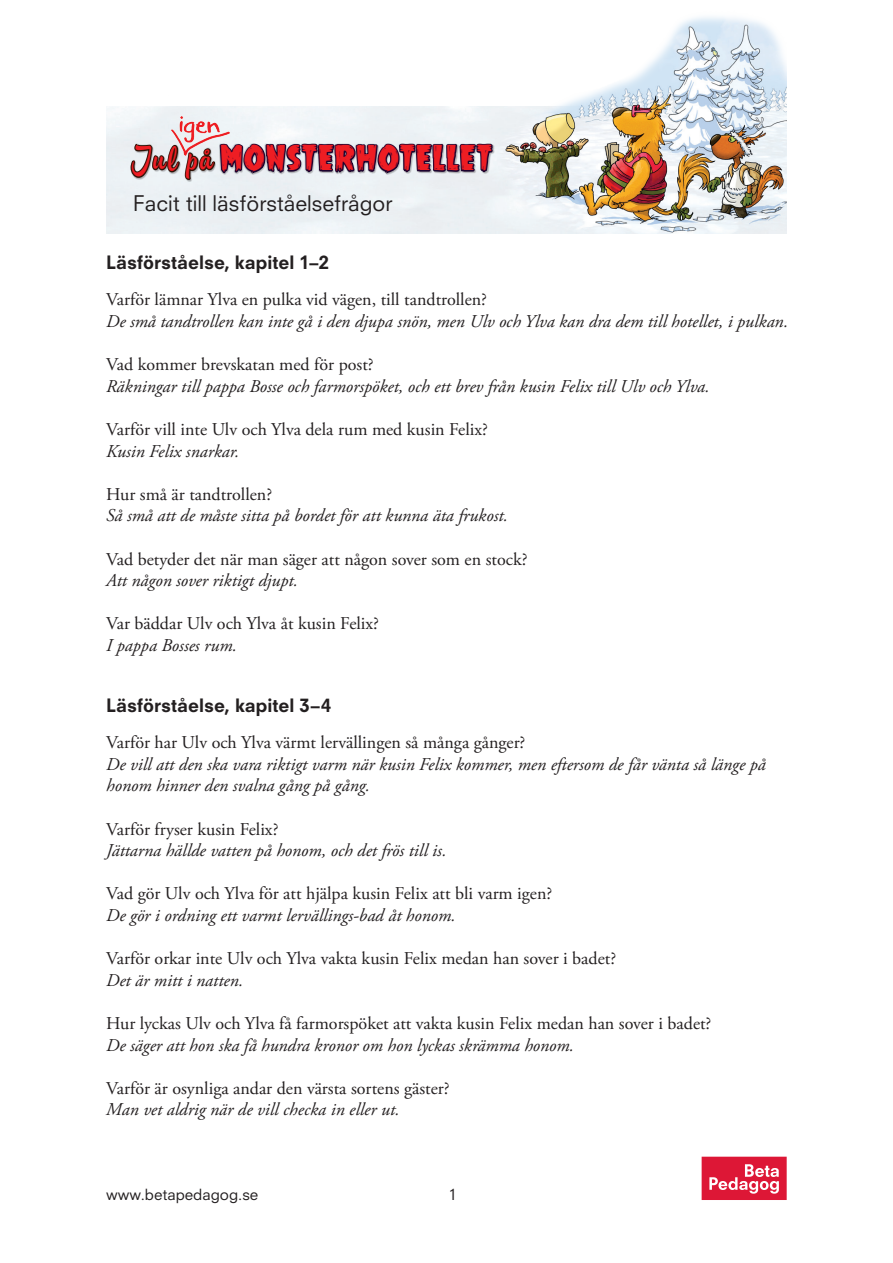
<style>
.page{position:relative;width:893px;height:1263px;background:#fff}
.page>*{position:absolute;margin:0;border:0;box-sizing:border-box;transform-origin:0 0}
.t1{font:32.4px "Mrs.Monster";letter-spacing:.07em;color:#ee1d23}
.t2{font:21px "Neuzeit SLT Std";color:#231f20}
.Text{font:italic 18px/21.6px "Adobe Garamond Pro";color:#231f20}
.Text-2{font:18px "Adobe Garamond Pro";color:#231f20}
.Rubrik{font:800 18px "Neuzeit SLT Std";color:#231f20}
.t3{font:15px "Neuzeit SLT Std";color:#231f20}
.s1{font-family:"Hollie Script Pro"}
</style>
<div class="page">
<svg style="left:702px;top:1157px;width:85px;height:43px;background:#e23f59"></svg>
<svg style="left:129px;top:119px;width:362px;height:105px;background:#cecfd7"></svg>
<img style="left:145px;top:106px;width:110px;height:76px">
<img style="left:491px;top:17px;width:296px;height:217px">
<p class="t1" style="left:133px;top:140px;width:361px"><span class="s1">Jul på</span> MONSTERHOTELLET</p>
<p class="t2" style="left:133px;top:191px;width:261px">Facit till läsförståelsefrågor</p>
<p class="Rubrik" style="left:106px;top:251px;width:224px">Läsförståelse, kapitel 1–2</p>
<p class="Text-2" style="left:106px;top:289px;width:382px">Varför lämnar Ylva en pulka vid vägen, till tandtrollen?</p>
<p class="Text" style="left:106px;top:311px;width:683px">De små tandtrollen kan inte gå i den djupa snön, men Ulv och Ylva kan dra dem till hotellet, i pulkan.</p>
<p class="Text-2" style="left:106px;top:354px;width:269px">Vad kommer brevskatan med för post?</p>
<p class="Text" style="left:106px;top:376px;width:605px">Räkningar till pappa Bosse och farmorspöket, och ett brev från kusin Felix till Ulv och Ylva.</p>
<p class="Text-2" style="left:106px;top:418px;width:383px">Varför vill inte Ulv och Ylva dela rum med kusin Felix?</p>
<p class="Text" style="left:106px;top:440px;width:135px">Kusin Felix snarkar.</p>
<p class="Text-2" style="left:106px;top:483px;width:167px">Hur små är tandtrollen?</p>
<p class="Text" style="left:106px;top:505px;width:403px">Så små att de måste sitta på bordet för att kunna äta frukost.</p>
<p class="Text-2" style="left:106px;top:548px;width:423px">Vad betyder det när man säger att någon sover som en stock?</p>
<p class="Text" style="left:106px;top:570px;width:193px">Att någon sover riktigt djupt.</p>
<p class="Text-2" style="left:106px;top:613px;width:274px">Var bäddar Ulv och Ylva åt kusin Felix?</p>
<p class="Text" style="left:106px;top:635px;width:132px">I pappa Bosses rum.</p>
<p class="Rubrik" style="left:106px;top:694px;width:226px">Läsförståelse, kapitel 3–4</p>
<p class="Text-2" style="left:106px;top:732px;width:421px">Varför har Ulv och Ylva värmt lervällingen så många gånger?</p>
<p class="Text" style="left:106px;top:754px;width:661px">De vill att den ska vara riktigt varm när kusin Felix kommer, men eftersom de får vänta så länge på honom hinner den svalna gång på gång.</p>
<p class="Text-2" style="left:106px;top:818px;width:174px">Varför fryser kusin Felix?</p>
<p class="Text" style="left:106px;top:840px;width:342px">Jättarna hällde vatten på honom, och det frös till is.</p>
<p class="Text-2" style="left:106px;top:883px;width:448px">Vad gör Ulv och Ylva för att hjälpa kusin Felix att bli varm igen?</p>
<p class="Text" style="left:106px;top:905px;width:351px">De gör i ordning ett varmt lervällings-bad åt honom.</p>
<p class="Text-2" style="left:106px;top:948px;width:511px">Varför orkar inte Ulv och Ylva vakta kusin Felix medan han sover i badet?</p>
<p class="Text" style="left:106px;top:970px;width:138px">Det är mitt i natten.</p>
<p class="Text-2" style="left:106px;top:1012px;width:607px">Hur lyckas Ulv och Ylva få farmorspöket att vakta kusin Felix medan han sover i badet?</p>
<p class="Text" style="left:106px;top:1034px;width:469px">De säger att hon ska få hundra kronor om hon lyckas skrämma honom.</p>
<p class="Text-2" style="left:106px;top:1077px;width:345px">Varför är osynliga andar den värsta sortens gäster?</p>
<p class="Text" style="left:106px;top:1099px;width:295px">Man vet aldrig när de vill checka in eller ut.</p>
<p class="t3" style="left:106px;top:1185px;width:154px">www.betapedagog.se</p>
<p class="t3" style="left:448px;top:1185px;width:10px">1</p>
</div>
